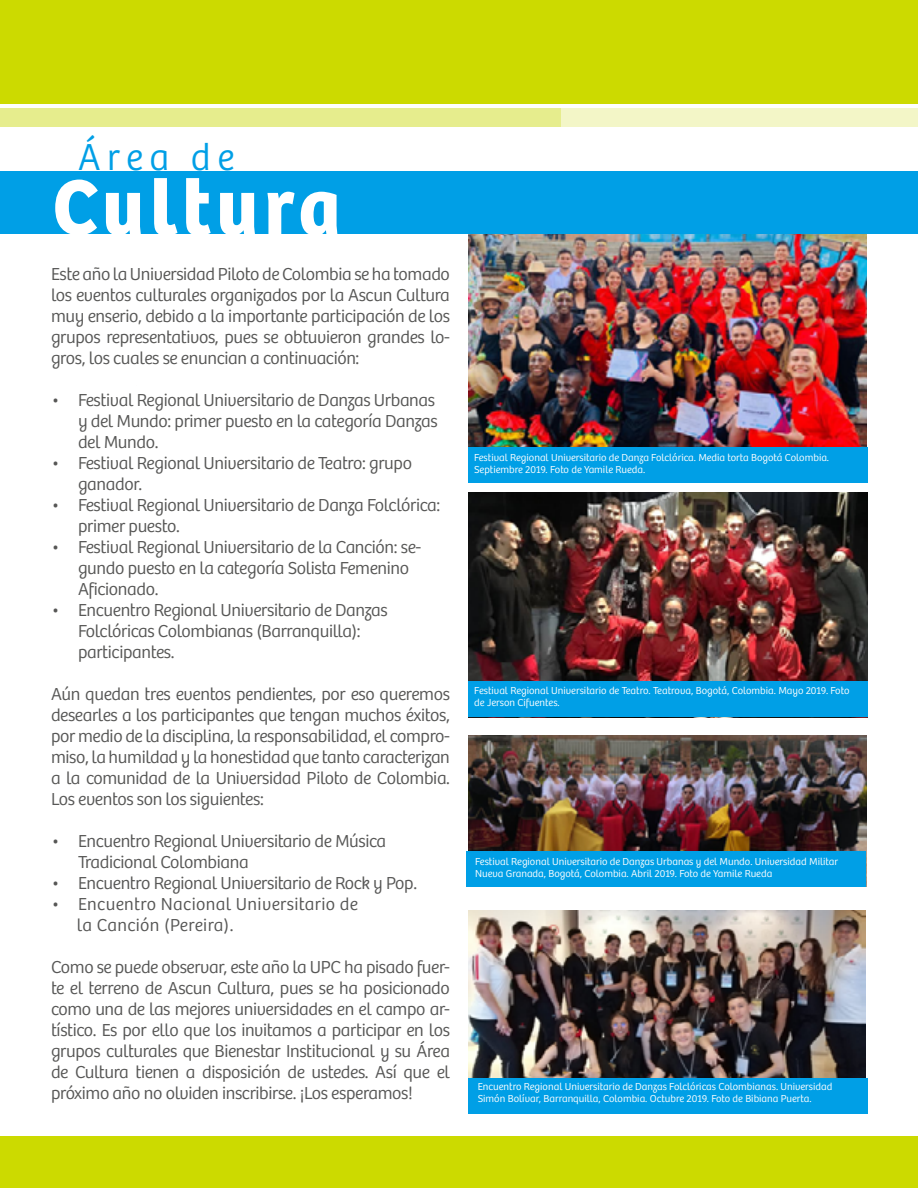
<style>
.page{position:relative;width:918px;height:1188px;background:#fff}
.page>*{position:absolute;margin:0;border:0;box-sizing:border-box;transform-origin:0 0}
.t1{font:700 81px "Bree";letter-spacing:.07em;color:#fff;scale:.95 1}
.t2{font:300 39px "Bree";letter-spacing:.18em;color:#009fe6;scale:.95 1}
.t3{font:300 18px/21px "Bree";letter-spacing:-.02em;color:#575756}
.t4{font:300 18px/21px "Bree";letter-spacing:.02em;color:#575756}
.t5{font:300 10.5px/12px "Bree";color:#fff}
</style>
<div class="page">
<img style="left:469px;top:234px;width:398px;height:213px">
<img style="left:468px;top:492px;width:399px;height:225px">
<img style="left:468px;top:735px;width:399px;height:151px">
<img style="left:468px;top:910px;width:398px;height:203px">
<div style="left:469px;top:447px;width:399px;height:36px;background:#009fe6"></div>
<div style="left:469px;top:681px;width:399px;height:36px;background:#009fe6"></div>
<div style="left:466px;top:851px;width:400px;height:35px;background:#009fe6"></div>
<div style="left:469px;top:1078px;width:399px;height:35px;background:#009fe6"></div>
<div style="left:0;top:171px;width:918px;height:63px;background:#009fe6"></div>
<div style="left:0;top:0;width:918px;height:104px;background:#ccda00"></div>
<div style="left:0;top:1137px;width:918px;height:51px;background:#ccda00"></div>
<div style="left:0;top:109px;width:918px;height:18px;background:#e6ed8d"></div>
<div style="left:562px;top:109px;width:356px;height:18px;background:#f3f6c7"></div>
<h2 class="t2" style="left:78px;top:134px;width:166px">Área de</h2>
<h1 class="t1" style="left:53px;top:157px;width:305px">Cultura</h1>
<p class="t3" style="left:51px;top:264px;width:401px;text-align:justify">Este año la Universidad Piloto de Colombia se ha tomado los eventos culturales organizados por la Ascun Cultura muy enserio, debido a la importante participación de los grupos representativos, pues se obtuvieron grandes lo&shy;gros, los cuales se enuncian a continuación:</p>
<p class="t3" style="left:78px;top:390px;width:361px;text-indent:-27px">• Festival Regional Universitario de Danzas Urbanas y del Mundo: primer puesto en la categoría Danzas del Mundo.</p>
<p class="t3" style="left:78px;top:453px;width:336px;text-indent:-27px">• Festival Regional Universitario de Teatro: grupo ganador.</p>
<p class="t3" style="left:78px;top:495px;width:364px;text-indent:-27px">• Festival Regional Universitario de Danza Folclórica: primer puesto.</p>
<p class="t3" style="left:78px;top:537px;width:345px;text-indent:-27px">• Festival Regional Universitario de la Canción: se&shy;gundo puesto en la categoría Solista Femenino<br>Aficionado.</p>
<p class="t3" style="left:78px;top:600px;width:311px;text-indent:-27px">• Encuentro Regional Universitario de Danzas<br>Folclóricas Colombianas (Barranquilla): participantes.</p>
<p class="t3" style="left:51px;top:684px;width:401px;text-align:justify">Aún quedan tres eventos pendientes, por eso queremos desearles a los participantes que tengan muchos éxitos, por medio de la disciplina, la responsabilidad, el compro&shy;miso, la humildad y la honestidad que tanto caracterizan a la comunidad de la Universidad Piloto de Colombia.<br>Los eventos son los siguientes:</p>
<p class="t3" style="left:78px;top:831px;width:310px;text-indent:-27px">• Encuentro Regional Universitario de Música<br>Tradicional Colombiana</p>
<p class="t3" style="left:51px;top:873px;width:368px">• Encuentro Regional Universitario de Rock y Pop.</p>
<p class="t4" style="left:77px;top:894px;width:283px;text-indent:-26px">• Encuentro Nacional Universitario de la Canción (Pereira).</p>
<p class="t3" style="left:51px;top:957px;width:401px;text-align:justify">Como se puede observar, este año la UPC ha pisado fuer&shy;te el terreno de Ascun Cultura, pues se ha posicionado como una de las mejores universidades en el campo ar&shy;tístico. Es por ello que los invitamos a participar en los grupos culturales que Bienestar Institucional y su Área de Cultura tienen a disposición de ustedes. Así que el próximo año no olviden inscribirse. ¡Los esperamos!</p>
<p class="t5" style="left:474px;top:451px;width:357px">Festival Regional Universitario de Danza Folclórica. Media torta Bogotá Colombia.<br>Septiembre 2019. Foto de Yamile Rueda.</p>
<p class="t5" style="left:474px;top:685px;width:377px">Festival Regional Universitario de Teatro. Teatrova, Bogotá, Colombia. Mayo 2019. Foto de Jerson Cifuentes.</p>
<p class="t5" style="left:475px;top:855px;width:364px">Festival Regional Universitario de Danzas Urbanas y del Mundo. Universidad Militar<br>Nueva Granada, Bogotá, Colombia. Abril 2019. Foto de Yamile Rueda</p>
<p class="t5" style="left:478px;top:1081px;width:356px">Encuentro Regional Universitario de Danzas Folclóricas Colombianas. Universidad<br>Simón Bolívar, Barranquilla, Colombia. Octubre 2019. Foto de Bibiana Puerta.</p>
</div>
